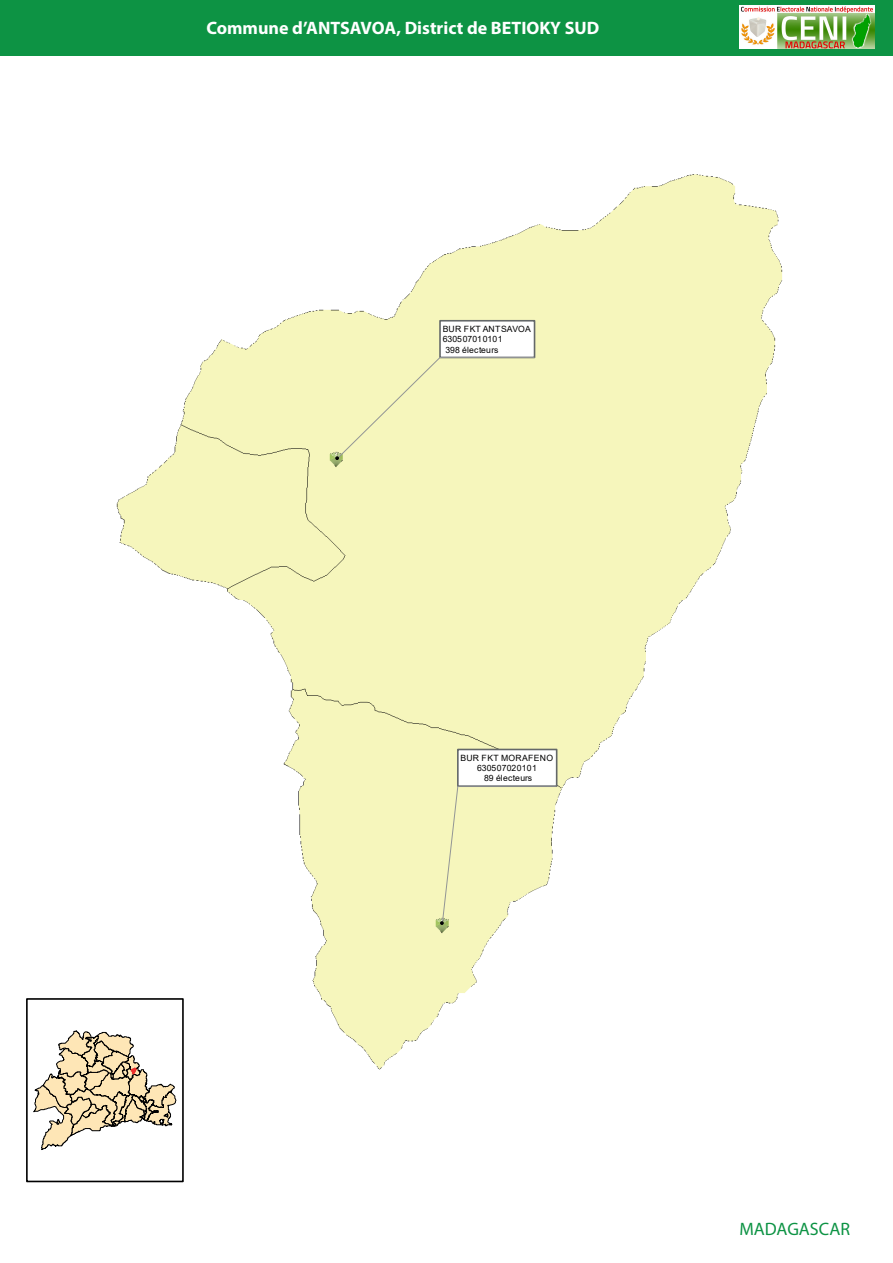
<style>
.page{position:relative;width:893px;height:1263px;background:#fff}
.page>*{position:absolute;margin:0;border:0;box-sizing:border-box;transform-origin:0 0}
.t1{font:700 18px "Myriad Pro";color:#fff}
.t2{font:18px "Myriad Pro";color:#0d9344}
.t3{font:8.7px/10.2px "Arial";letter-spacing:.02em;color:#000001;text-align:center}
</style>
<div class="page">
<div style="left:0;top:0;width:893px;height:56px;background:#0d9344"></div>
<img style="left:740px;top:6px;width:134px;height:43px">
<img style="left:116px;top:174px;width:667px;height:928px">
<div style="left:439px;top:320px;width:96px;height:38px;background:#fff;border:2px solid #646869"></div>
<div style="left:336px;top:357px;width:199px;height:103px;background:#f6f6bc"></div>
<div style="left:457px;top:749px;width:100px;height:38px;background:#fff;border:2px solid #646869"></div>
<svg style="left:441px;top:786px;width:116px;height:139px;background:#f4f4c2"></svg>
<svg style="left:33px;top:1030px;width:143px;height:120px"></svg>
<div style="left:26px;top:998px;width:158px;height:184px;border:2px solid #000001"></div>
<h1 class="t1" style="left:206px;top:16px;width:394px">Commune d’ANTSAVOA, District de BETIOKY SUD</h1>
<p class="t3" style="left:443px;top:324px;width:90px">BUR FKT ANTSAVOA</p>
<p class="t3" style="left:443px;top:334px;width:61px">630507010101</p>
<p class="t3" style="left:445px;top:344px;width:54px">398 électeurs</p>
<p class="t3" style="left:461px;top:753px;width:94px">BUR FKT MORAFENO<br>630507020101<br>89 électeurs</p>
<h1 class="t2" style="left:739px;top:1218px;width:112px">MADAGASCAR</h1>
</div>
